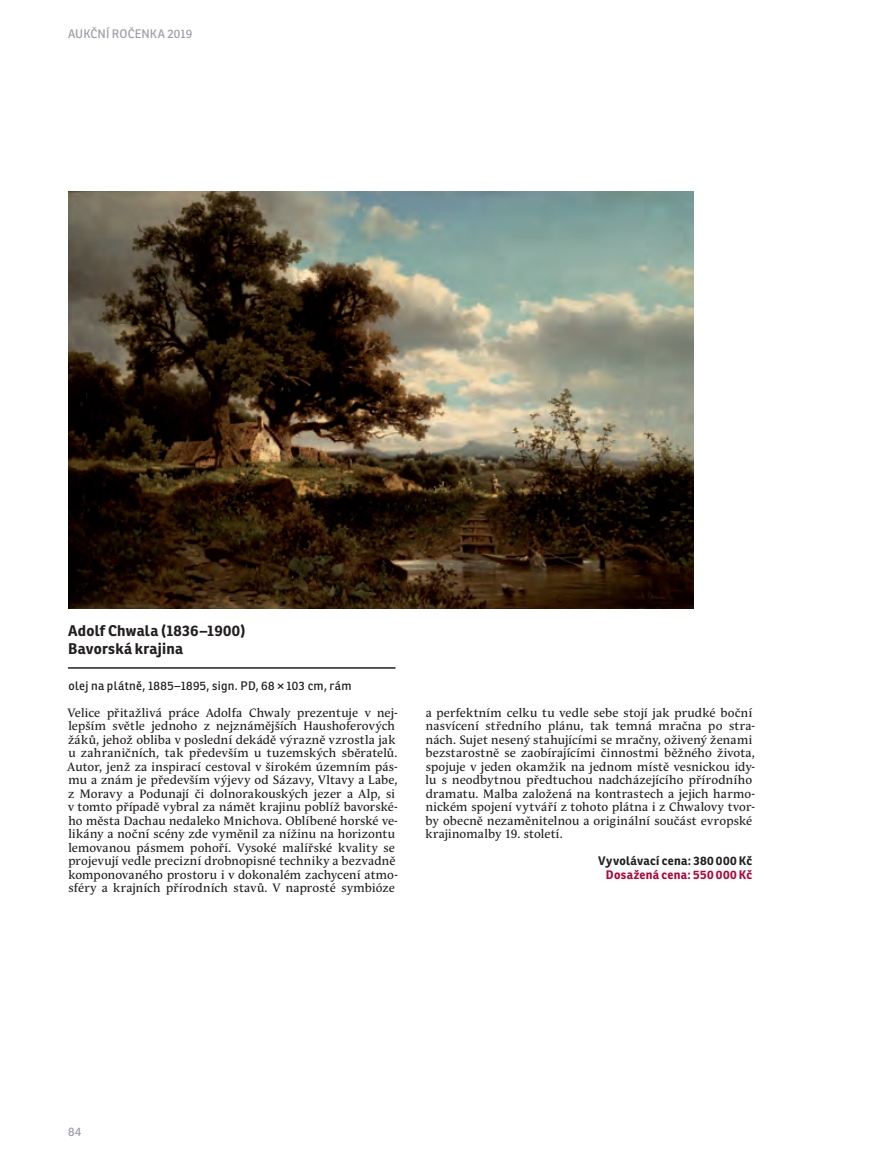
<style>
.page{position:relative;width:893px;height:1170px;background:#fff}
.page>*{position:absolute;margin:0;border:0;box-sizing:border-box;transform-origin:0 0}
.t1{font:700 15px/18px "Ronnia";letter-spacing:.015em;color:#231f20}
.t2{font:12px/13.5px "Andulka Text Pro";letter-spacing:.015em;color:#231f20}
.t3{font:12px "Ronnia";letter-spacing:.03em;color:#231f20}
.t4{font:700 12px "Ronnia";letter-spacing:.03em;color:#231f20}
.t5{font:700 12px "Ronnia";letter-spacing:.03em;color:#b30437}
.t6{font:12px "Ronnia";letter-spacing:.015em;color:#9d9ea7}
</style>
<div class="page">
<hr style="left:68px;top:667px;width:327px;height:1px;background:#231f20">
<img style="left:68px;top:191px;width:625px;height:417px">
<p class="t6" style="left:68px;top:30px;width:126px">AUKČNÍ ROČENKA 2019</p>
<p class="t1" style="left:68px;top:623px;width:179px">Adolf Chwala (1836–1900)<br>Bavorská krajina</p>
<p class="t3" style="left:68px;top:681px;width:285px">olej na plátně, 1885–1895, sign. PD, 68 × 103 cm, rám</p>
<p class="t2" style="left:68px;top:706px;width:332px">Velice přitažlivá práce Adolfa Chwaly prezentuje v nej&shy;lepším světle jednoho z nejznámějších Haushoferových žáků, jehož obliba v poslední dekádě výrazně vzrostla jak u zahraničních, tak především u tuzemských sběratelů.<br>Autor, jenž za inspirací cestoval v širokém územním pás&shy;mu a znám je především výjevy od Sázavy, Vltavy a Labe, z Moravy a Podunají či dolnorakouských jezer a Alp, si v tomto případě vybral za námět krajinu poblíž bavorské&shy;ho města Dachau nedaleko Mnichova. Oblíbené horské ve&shy;likány a noční scény zde vyměnil za nížinu na horizontu lemovanou pásmem pohoří. Vysoké malířské kvality se projevují vedle precizní drobnopisné techniky a bezvadně komponovaného prostoru i v dokonalém zachycení atmo&shy;sféry a krajních přírodních stavů. V naprosté symbióze</p>
<p class="t2" style="left:425px;top:706px;width:331px">a perfektním celku tu vedle sebe stojí jak prudké boční nasvícení středního plánu, tak temná mračna po stra&shy;nách. Sujet nesený stahujícími se mračny, oživený ženami bezstarostně se zaobírajícími činnostmi běžného života, spojuje v jeden okamžik na jednom místě vesnickou idy&shy;lu s neodbytnou předtuchou nadcházejícího přírodního dramatu. Malba založená na kontrastech a jejich harmo&shy;nickém spojení vytváří z tohoto plátna i z Chwalovy tvor&shy;by obecně nezaměnitelnou a originální součást evropské krajinomalby 19. století.</p>
<p class="t4" style="left:598px;top:856px;width:155px">Vyvolávací cena: 380 000 Kč</p>
<p class="t5" style="left:606px;top:870px;width:148px">Dosažená cena: 550 000 Kč</p>
<p class="t6" style="left:68px;top:1127px;width:15px">84</p>
</div>
